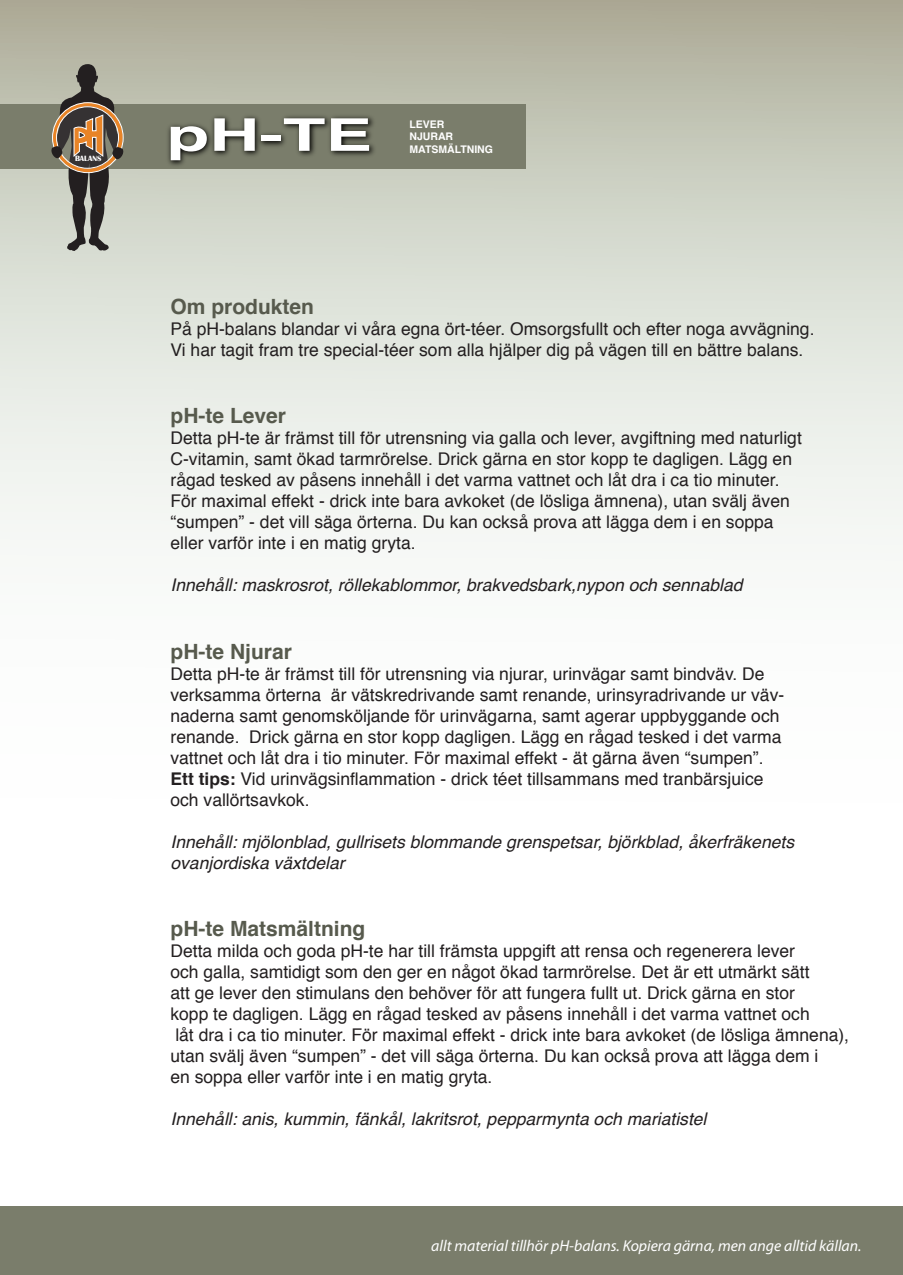
<style>
.page{position:relative;width:903px;height:1275px;background:#fff}
.page>*{position:absolute;margin:0;border:0;box-sizing:border-box;transform-origin:0 0}
.t1{font:700 21px "Helvetica";color:#575a4d}
.t2{font:17.5px/21px "Helvetica";color:#231f20}
.t3{font:italic 17.5px/21px "Helvetica";color:#231f20}
.t4{font:italic 15.75px "Myriad Pro";color:#fff}
.t5{font:700 10.5px/12.6px "Helvetica";color:#fff}
.t6{font:700 7.88px "Britannic";color:#fff}
.s1{font-weight:700}
</style>
<div class="page">
<svg style="left:0;top:0;width:903px;height:537px"></svg>
<div style="left:0;top:1206px;width:903px;height:69px;background:#7a7d6b"></div>
<div style="left:0;top:104px;width:525px;height:65px;background:#7a7d6b"></div>
<svg style="left:49px;top:64px;width:76px;height:187px;background:#8e8678"></svg>
<img style="left:165px;top:116px;width:213px;height:54px">
<svg style="left:171px;top:126px;width:36px;height:34px"></svg>
<svg style="left:214px;top:118px;width:41px;height:33px"></svg>
<div style="left:261px;top:135px;width:19px;height:6px;background:#fff"></div>
<svg style="left:284px;top:118px;width:41px;height:33px"></svg>
<svg style="left:331px;top:118px;width:38px;height:33px"></svg>
<p class="t6" style="left:75px;top:154px;width:28px">BALANS</p>
<p class="t5" style="left:409px;top:118px;width:85px">LEVER<br>NJURAR<br>MATSMÄLTNING</p>
<p class="t1" style="left:170px;top:290px;width:145px">Om produkten</p>
<p class="t2" style="left:170px;top:319px;width:645px">På pH-balans blandar vi våra egna ört-téer. Omsorgsfullt och efter noga avvägning.<br>Vi har tagit fram tre special-téer som alla hjälper dig på vägen till en bättre balans.</p>
<p class="t1" style="left:170px;top:399px;width:117px">pH-te Lever</p>
<p class="t2" style="left:170px;top:428px;width:633px">Detta pH-te är främst till för utrensning via galla och lever, avgiftning med naturligt C-vitamin, samt ökad tarmrörelse. Drick gärna en stor kopp te dagligen. Lägg en rågad tesked av påsens innehåll i det varma vattnet och låt dra i ca tio minuter.<br>För maximal effekt - drick inte bara avkoket (de lösliga ämnena), utan svälj även “sumpen” - det vill säga örterna. Du kan också prova att lägga dem i en soppa eller varför inte i en matig gryta.</p>
<p class="t3" style="left:170px;top:575px;width:573px">Innehåll: maskrosrot, röllekablommor, brakvedsbark,nypon och sennablad</p>
<p class="t1" style="left:170px;top:634px;width:123px">pH-te Njurar</p>
<p class="t2" style="left:170px;top:663px;width:615px">Detta pH-te är främst till för utrensning via njurar, urinvägar samt bindväv. De verksamma örterna är vätskredrivande samt renande, urinsyradrivande ur väv&shy;naderna samt genomsköljande för urinvägarna, samt agerar uppbyggande och renande. Drick gärna en stor kopp dagligen. Lägg en rågad tesked i det varma vattnet och låt dra i tio minuter. För maximal effekt - ät gärna även “sumpen”.<br><span class="s1">Ett tips:</span> Vid urinvägsinflammation - drick téet tillsammans med tranbärsjuice och vallörtsavkok.</p>
<p class="t3" style="left:170px;top:831px;width:625px">Innehåll: mjölonblad, gullrisets blommande grenspetsar, björkblad, åkerfräkenets ovanjordiska växtdelar</p>
<p class="t1" style="left:170px;top:911px;width:196px">pH-te Matsmältning</p>
<p class="t2" style="left:170px;top:941px;width:680px">Detta milda och goda pH-te har till främsta uppgift att rensa och regenerera lever<br>och galla, samtidigt som den ger en något ökad tarmrörelse. Det är ett utmärkt sätt<br>att ge lever den stimulans den behöver för att fungera fullt ut. Drick gärna en stor<br>kopp te dagligen. Lägg en rågad tesked av påsens innehåll i det varma vattnet och<br>låt dra i ca tio minuter. För maximal effekt - drick inte bara avkoket (de lösliga ämnena), utan svälj även “sumpen” - det vill säga örterna. Du kan också prova att lägga dem i<br>en soppa eller varför inte i en matig gryta.</p>
<p class="t3" style="left:170px;top:1108px;width:537px">Innehåll: anis, kummin, fänkål, lakritsrot, pepparmynta och mariatistel</p>
<p class="t4" style="left:431px;top:1236px;width:432px">allt material tillhör pH-balans. Kopiera gärna, men ange alltid källan.</p>
</div>
